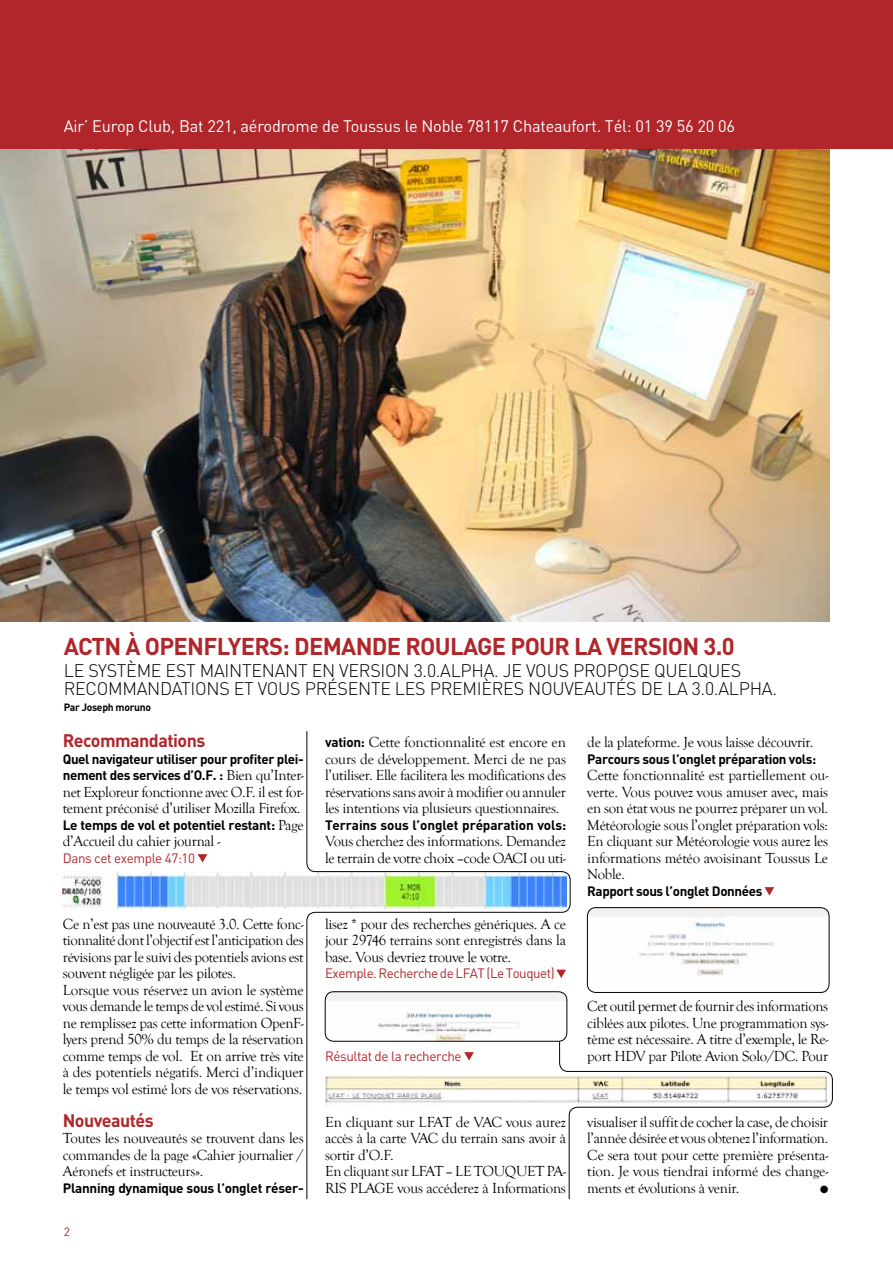
<style>
.page{position:relative;width:893px;height:1263px;background:#fff}
.page>*{position:absolute;margin:0;border:0;box-sizing:border-box;transform-origin:0 0}
.t1{font:700 24px "DIN";letter-spacing:.05em;color:#b0262b}
.t2{font:300 18px/18px "DIN";letter-spacing:-.015em;color:#000}
.t3{font:700 18px "DIN";letter-spacing:-.03em;color:#b0262b}
.t4{font:16.5px "DIN";letter-spacing:-.01em;color:#fff}
.t5{font:15px/16.5px "Goudy Old Style T";letter-spacing:-.02em;color:#000;text-align:justify}
.t6{font:700 13.5px/16.5px "DIN";letter-spacing:-.03em;color:#000}
.t7{font:13.5px "DIN";letter-spacing:-.03em;color:#b0262b}
.t8{font:700 13.5px "DIN";letter-spacing:-.01em;color:#000}
.t9{font:12px "DIN";color:#b0262b}
.t10{font:700 10.5px "DIN";letter-spacing:-.03em;color:#000}
.t11{font:10.5px "Zapf Dingbats ITC";color:#000}
.s1{font-family:"Goudy Old Style T";font-weight:400;font-size:15px}
.s2{font-family:"DIN";font-weight:700;font-size:13.5px}
</style>
<div class="page">
<img style="left:0;top:149px;width:829px;height:472px">
<svg style="left:198px;top:854px;width:9px;height:9px"></svg>
<img style="left:63px;top:871px;width:244px;height:38px">
<svg style="left:765px;top:887px;width:9px;height:9px"></svg>
<img style="left:587px;top:908px;width:242px;height:69px">
<div style="left:587px;top:907px;width:242px;height:85px;border:1px solid #000;border-radius:9px"></div>
<svg style="left:307px;top:731px;width:263px;height:468px"></svg>
<svg style="left:559px;top:1041px;width:274px;height:158px"></svg>
<div style="left:0;top:0;width:893px;height:149px;background:#b0262b"></div>
<p class="t4" style="left:64px;top:116px;width:673px">Air’ Europ Club, Bat 221, aérodrome de Toussus le N oble 78117 Chateaufort. Tél: 01 39 56 20 06</p>
<h1 class="t1" style="left:64px;top:630px;width:15px">ACTN</h1>
<h1 class="t1" style="left:125px;top:630px;width:185px">à OpenFlyers: dem</h1>
<h1 class="t1" style="left:341px;top:630px;width:395px">ande roulage pour la version 3.0</h1>
<p class="t2" style="left:64px;top:661px;width:715px">LE SYSTÈME EST MAINTENANT EN VERSION 3.0.ALPHA. JE VOUS PROPOSE QUELQUES<br>RECOMMANDATIONS ET VOUS PRÉSENTE LES PREMIÈRES NOUVEAUTÉS DE LA 3.0.ALPHA.</p>
<p class="t10" style="left:64px;top:700px;width:89px">Par Joseph moruno</p>
<p class="t3" style="left:63px;top:729px;width:144px">Recommandations</p>
<p class="t6" style="left:63px;top:750px;width:242px">Quel navigateur utiliser pour profiter plei&shy;nement des services d’O.F. : <span class="s1">Bien qu’Inter-</span></p>
<p class="t5" style="left:63px;top:784px;width:242px">net Exploreur fonctionne avec O.F. il est for&shy;tement préconisé d’utiliser Mozilla Firefox.</p>
<p class="t6" style="left:63px;top:816px;width:242px">Le temps de vol et potentiel restant: <span class="s1">Page</span></p>
<p class="t5" style="left:63px;top:833px;width:159px">d’Accueil du cahier journal -</p>
<p class="t7" style="left:63px;top:849px;width:134px">Dans cet exemple 47:10</p>
<p class="t5" style="left:587px;top:734px;width:228px">de la plateforme. Je vous laisse découvrir.</p>
<p class="t6" style="left:587px;top:750px;width:231px">Parcours sous l’onglet préparation vols:</p>
<p class="t5" style="left:587px;top:767px;width:242px">Cette fonctionnalité est partiellement ou&shy;verte. Vous pouvez vous amuser avec, mais en son état vous ne pourrez préparer un vol.<br>Météorologie sous l’onglet préparation vols:<br>En cliquant sur Météorologie vous aurez les informations météo avoisinant Toussus Le Noble.</p>
<p class="t6" style="left:587px;top:882px;width:177px">Rapport sous l’onglet Données</p>
<p class="t5" style="left:325px;top:734px;width:243px"><span class="s2">vation:</span> Cette fonctionnalité est encore en cours de développement. Merci de ne pas l’utiliser. Elle facilitera les modifications des réservations sans avoir à modifier ou annuler les intentions via plusieurs questionnaires.</p>
<p class="t8" style="left:325px;top:816px;width:243px">Terrains sous l’onglet préparation vols:</p>
<p class="t5" style="left:325px;top:833px;width:242px">Vous cherchez des informations. Demandez le terrain de votre choix –code OACI ou uti-</p>
<p class="t5" style="left:63px;top:916px;width:243px;text-align:left">Ce n’est pas une nouveauté 3.0. Cette fonc&shy;tionnalité dont l’objectif est l’anticipation des révisions par le suivi des potentiels avions est souvent négligée par les pilotes.<br>Lorsque vous réservez un avion le système vous demande le temps de vol estimé. Si vous ne remplissez pas cette information OpenF&shy;lyers prend 50% du temps de la réservation comme temps de vol. Et on arrive très vite à des potentiels négatifs. Merci d’indiquer le temps vol estimé lors de vos réservations.</p>
<p class="t3" style="left:63px;top:1108px;width:92px">N ouveautés</p>
<p class="t5" style="left:63px;top:1130px;width:242px">Toutes les nouveautés se trouvent dans les commandes de la page «Cahier journalier / Aéronefs et instructeurs».</p>
<p class="t6" style="left:63px;top:1179px;width:242px">Planning dynamique sous l’onglet réser-</p>
<p class="t9" style="left:64px;top:1224px;width:8px">2</p>
<p class="t5" style="left:325px;top:916px;width:242px">lisez * pour des recherches génériques. A ce jour 29746 terrains sont enregistrés dans la base. Vous devriez trouve le votre.</p>
<p class="t7" style="left:325px;top:965px;width:231px">Exemple. Recherche de LFAT (Le Touquet)</p>
<p class="t7" style="left:325px;top:1047px;width:138px">Résultat de la recherche</p>
<p class="t5" style="left:325px;top:1114px;width:242px;text-align:left">En cliquant sur LFAT de VAC vous aurez accès à la carte VAC du terrain sans avoir à sortir d’O.F.<br>En cliquant sur LFAT – LE TOUQUET PA-RIS PLAGE vous accéderez à Informations</p>
<p class="t5" style="left:587px;top:998px;width:243px">Cet outil permet de fournir des informations ciblées aux pilotes. Une programmation sys&shy;tème est nécessaire. A titre d’exemple, le Re&shy;port HDV par Pilote Avion Solo/DC. Pour</p>
<p class="t5" style="left:587px;top:1114px;width:242px">visualiser il suffit de cocher la case, de choisir l’année désirée et vous obtenez l’information.<br>Ce sera tout pour cette première présenta&shy;tion. Je vous tiendrai informé des change&shy;ments et évolutions à venir.</p>
<p class="t11" style="left:820px;top:1184px;width:10px">●</p>
</div>
